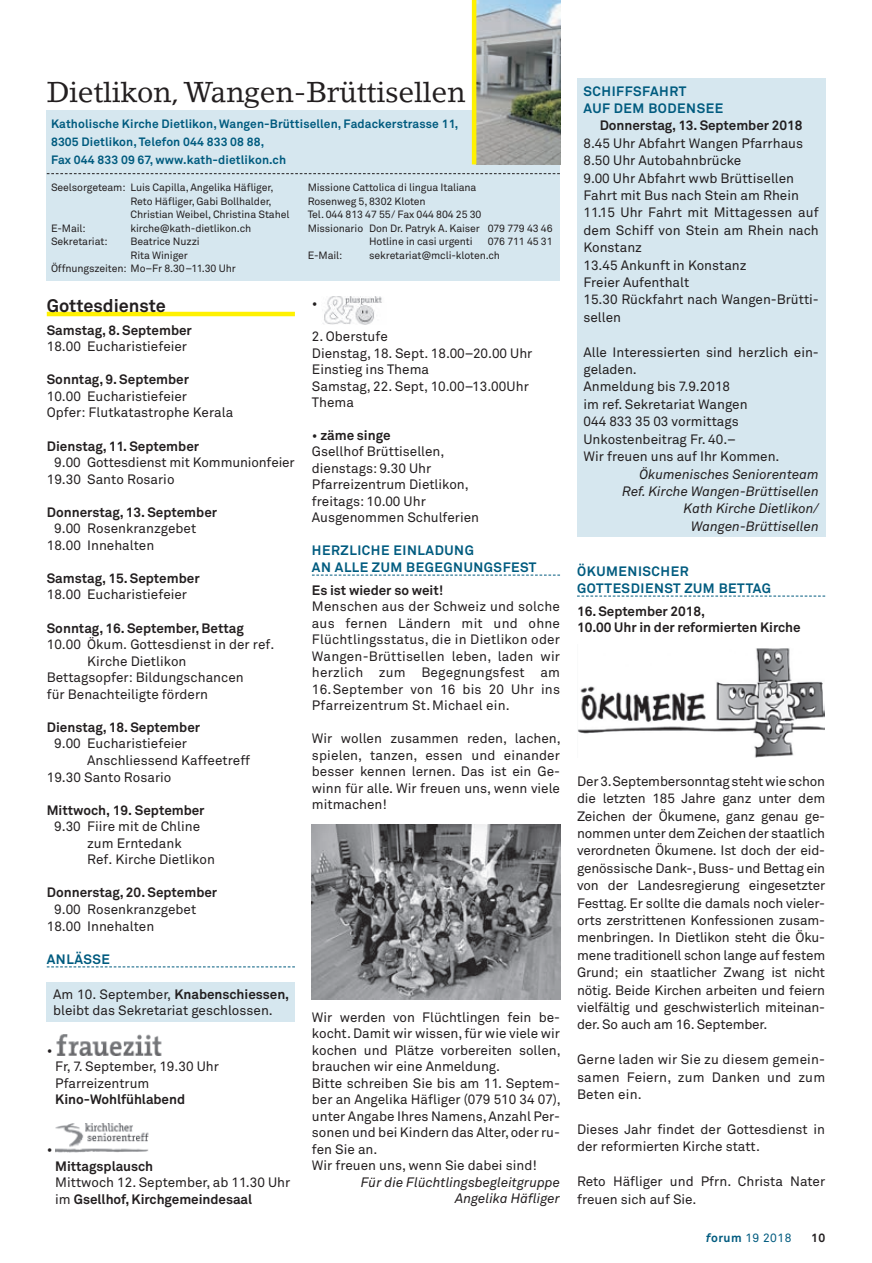
<style>
.page{position:relative;width:872px;height:1263px;background:#fff}
.page>*{position:absolute;margin:0;border:0;box-sizing:border-box;transform-origin:0 0}
.t1{font:28.5px "Lino Letter";letter-spacing:-.01em;color:#231f20}
.t2{font:700 18px "Akkurat Pro";color:#231f20}
.t3{font:13.5px/16.5px "Akkurat Pro";color:#231f20}
.t4{font:700 13.5px/16.5px "Akkurat Pro";letter-spacing:-.005em;color:#231f20}
.t5{font:italic 13.5px/17.4px "Akkurat Pro";color:#231f20;text-align:right}
.t6{font:700 13.5px/16.5px "Akkurat Pro";letter-spacing:.04em;color:#005b7f}
.t7{font:700 12px/18px "Akkurat Pro";letter-spacing:.01em;color:#005b7f}
.t8{font:12px "Akkurat Pro";letter-spacing:.04em;color:#005b7f}
.t9{font:700 12px "Akkurat Pro";color:#231f20}
.t10{font:10.5px "Akkurat Pro";letter-spacing:-.01em;color:#231f20}
.s1{font-weight:700}
.s2{font-weight:700;font-style:italic}
</style>
<div class="page">
<hr style="left:47px;top:312px;width:248px;height:4px;background:#fff101">
<svg style="left:47px;top:966px;width:248px;height:1px"></svg>
<svg style="left:312px;top:575px;width:248px;height:1px"></svg>
<svg style="left:577px;top:596px;width:248px;height:1px"></svg>
<div style="left:47px;top:111px;width:513px;height:170px;background:#d6e7ef"></div>
<img style="left:476px;top:0;width:84px;height:164px">
<hr style="left:472px;top:0;width:4px;height:164px;background:#fff101">
<svg style="left:47px;top:173px;width:513px;height:1px"></svg>
<img style="left:56px;top:1034px;width:106px;height:21px">
<img style="left:55px;top:1124px;width:94px;height:28px">
<img style="left:577px;top:648px;width:247px;height:110px">
<img style="left:312px;top:824px;width:248px;height:175px">
<div style="left:47px;top:982px;width:248px;height:40px;background:#d6e7ef"></div>
<img style="left:323px;top:296px;width:59px;height:28px">
<div style="left:577px;top:79px;width:248px;height:458px;background:#d6e7ef"></div>
<h1 class="t1" style="left:47px;top:75px;width:420px">Dietlikon, Wangen-Brüttisellen</h1>
<p class="t7" style="left:51px;top:115px;width:409px">Katholische Kirche Dietlikon, Wangen-Brüttisellen, Fadackerstrasse 11,<br>8305 Dietlikon, Telefon 044 833 08 88,<br>Fax 044 833 09 67, www.kath-dietlikon.ch</p>
<p class="t10" style="left:51px;top:181px;width:224px">Seelsorgeteam: Luis Capilla, Angelika Häfliger,</p>
<p class="t10" style="left:131px;top:195px;width:143px">Reto Häfliger, Gabi Bollhalder,</p>
<p class="t10" style="left:131px;top:208px;width:160px">Christian Weibel, Christina Stahel</p>
<p class="t10" style="left:51px;top:222px;width:36px">E-Mail:</p>
<p class="t10" style="left:131px;top:222px;width:122px">kirche@kath-dietlikon.ch</p>
<p class="t10" style="left:51px;top:235px;width:58px">Sekretariat:</p>
<p class="t10" style="left:131px;top:235px;width:71px">Beatrice Nuzzi</p>
<p class="t10" style="left:131px;top:249px;width:59px">Rita Winiger</p>
<p class="t10" style="left:51px;top:262px;width:186px">Öffnungszeiten: Mo–Fr 8.30–11.30 Uhr</p>
<p class="t10" style="left:308px;top:181px;width:170px">Missione Cattolica di lingua Italiana</p>
<p class="t10" style="left:308px;top:195px;width:119px">Rosenweg 5, 8302 Kloten</p>
<p class="t10" style="left:308px;top:208px;width:175px">Tel. 044 813 47 55/ Fax 044 804 25 30</p>
<p class="t10" style="left:308px;top:222px;width:246px">Missionario Don Dr. Patryk A. Kaiser 079 779 43 46</p>
<p class="t10" style="left:369px;top:235px;width:105px">Hotline in casi urgenti</p>
<p class="t10" style="left:488px;top:235px;width:66px">076 711 45 31</p>
<p class="t10" style="left:308px;top:249px;width:36px">E-Mail:</p>
<p class="t10" style="left:369px;top:249px;width:132px">sekretariat@mcli-kloten.ch</p>
<h2 class="t2" style="left:47px;top:294px;width:121px">Gottesdienste</h2>
<p class="t4" style="left:47px;top:322px;width:147px">Samstag, 8. September</p>
<p class="t3" style="left:47px;top:339px;width:142px">18.00 Eucharistiefeier</p>
<p class="t4" style="left:47px;top:371px;width:144px">Sonntag, 9. September</p>
<p class="t3" style="left:47px;top:388px;width:188px">10.00 Eucharistiefeier<br>Opfer: Flutkatastrophe Kerala</p>
<p class="t4" style="left:47px;top:438px;width:154px">Dienstag, 11. September</p>
<p class="t3" style="left:47px;top:454px;width:249px;text-indent:7px">9.00 Gottesdienst mit Kommunionfeier<br>19.30 Santo Rosario</p>
<p class="t4" style="left:47px;top:504px;width:172px">Donnerstag, 13. September</p>
<p class="t3" style="left:47px;top:521px;width:151px;text-indent:7px">9.00 Rosenkranzgebet<br>18.00 Innehalten</p>
<p class="t4" style="left:47px;top:570px;width:154px">Samstag, 15. September</p>
<p class="t3" style="left:47px;top:587px;width:142px">18.00 Eucharistiefeier</p>
<p class="t4" style="left:47px;top:620px;width:199px">Sonntag, 16. September, Bettag</p>
<p class="t3" style="left:47px;top:636px;width:229px">10.00 Ökum. Gottesdienst in der ref.</p>
<p class="t3" style="left:87px;top:653px;width:101px">Kirche Dietlikon</p>
<p class="t3" style="left:47px;top:670px;width:198px">Bettagsopfer: Bildungschancen</p>
<p class="t3" style="left:47px;top:686px;width:163px">für Benachteiligte fördern</p>
<p class="t4" style="left:47px;top:719px;width:155px">Dienstag, 18. September</p>
<p class="t3" style="left:54px;top:736px;width:134px">9.00 Eucharistiefeier</p>
<p class="t3" style="left:87px;top:752px;width:164px">Anschliessend Kaffeetreff</p>
<p class="t3" style="left:47px;top:769px;width:126px">19.30 Santo Rosario</p>
<p class="t4" style="left:47px;top:802px;width:159px">Mittwoch, 19. September</p>
<p class="t3" style="left:87px;top:819px;width:129px;text-indent:-33px">9.30 Fiire mit de Chline zum Erntedank<br>Ref. Kirche Dietlikon</p>
<p class="t4" style="left:47px;top:884px;width:172px">Donnerstag, 20. September</p>
<p class="t3" style="left:47px;top:901px;width:151px;text-indent:7px">9.00 Rosenkranzgebet<br>18.00 Innehalten</p>
<p class="t6" style="left:47px;top:951px;width:65px">ANLÄSSE</p>
<p class="t3" style="left:53px;top:986px;width:237px">Am 10. September, <span class="s1">Knabenschiessen, </span>bleibt das Sekretariat geschlossen.</p>
<p class="t3" style="left:47px;top:1042px;width:7px">•</p>
<p class="t3" style="left:55px;top:1058px;width:165px">Fr, 7. September, 19.30 Uhr<br>Pfarreizentrum</p>
<p class="t4" style="left:55px;top:1091px;width:131px">Kino-Wohlfühlabend</p>
<p class="t3" style="left:47px;top:1141px;width:7px">•</p>
<p class="t4" style="left:55px;top:1158px;width:99px">Mittagsplausch</p>
<p class="t3" style="left:55px;top:1174px;width:236px">Mittwoch 12. September, ab 11.30 Uhr im <span class="s1">Gsellhof, Kirchgemeindesaal</span></p>
<p class="t3" style="left:312px;top:296px;width:7px">•</p>
<p class="t3" style="left:312px;top:329px;width:222px">2. Oberstufe<br>Dienstag, 18. Sept. 18.00–20.00 Uhr<br>Einstieg ins Thema<br>Samstag, 22. Sept, 10.00–13.00Uhr<br>Thema</p>
<p class="t3" style="left:312px;top:427px;width:169px">• <span class="s1">zäme singe<br></span>Gsellhof Brüttisellen, dienstags: 9.30 Uhr<br>Pfarreizentrum Dietlikon, freitags: 10.00 Uhr<br>Ausgenommen Schulferien</p>
<p class="t6" style="left:312px;top:542px;width:226px">HERZLICHE EINLADUNG<br>AN ALLE ZUM BEGEGNUNGSFEST</p>
<p class="t4" style="left:312px;top:582px;width:133px">Es ist wieder so weit!</p>
<p class="t3" style="left:312px;top:598px;width:250px;text-align:justify">Menschen aus der Schweiz und solche aus fernen Ländern mit und ohne Flüchtlingsstatus, die in Dietlikon oder Wangen-Brüttisellen leben, laden wir herzlich zum Begegnungsfest am 16.September von 16 bis 20 Uhr ins Pfarreizentrum St.Michael ein.</p>
<p class="t3" style="left:312px;top:730px;width:250px;text-align:justify">Wir wollen zusammen reden, lachen, spielen, tanzen, essen und einander besser kennen lernen. Das ist ein Ge&shy;winn für alle. Wir freuen uns, wenn viele mitmachen!</p>
<p class="t3" style="left:312px;top:1009px;width:250px">Wir werden von Flüchtlingen fein be&shy;kocht. Damit wir wissen, für wie viele wir kochen und Plätze vorbereiten sollen, brauchen wir eine Anmeldung.<br>Bitte schreiben Sie bis am 11. Septem&shy;ber an Angelika Häfliger (079 510 34 07), unter Angabe Ihres Namens, Anzahl Per&shy;sonen und bei Kindern das Alter, oder ru&shy;fen Sie an.<br>Wir freuen uns, wenn Sie dabei sind!</p>
<p class="t5" style="left:361px;top:1174px;width:201px;line-height:16.5px">Für die Flüchtlingsbegleitgruppe<br>Angelika Häfliger</p>
<p class="t6" style="left:583px;top:82px;width:141px;line-height:17.4px">SCHIFFSFAHRT<br>AUF DEM BODENSEE</p>
<p class="t4" style="left:599px;top:118px;width:204px">Donnerstag, 13. September 2018</p>
<p class="t3" style="left:583px;top:135px;width:237px;line-height:17.4px">8.45 Uhr Abfahrt Wangen Pfarrhaus<br>8.50 Uhr Autobahnbrücke<br>9.00 Uhr Abfahrt wwb Brüttisellen<br>Fahrt mit Bus nach Stein am Rhein<br>11.15 Uhr Fahrt mit Mittagessen auf dem Schiff von Stein am Rhein nach<br>Konstanz<br>13.45 Ankunft in Konstanz<br>Freier Aufenthalt<br>15.30 Rückfahrt nach Wangen-Brütti&shy;sellen</p>
<p class="t3" style="left:583px;top:344px;width:237px;line-height:17.4px">Alle Interessierten sind herzlich ein&shy;geladen.<br>Anmeldung bis 7.9.2018<br>im ref. Sekretariat Wangen<br>044 833 35 03 vormittags<br>Unkostenbeitrag Fr. 40.–<br>Wir freuen uns auf Ihr Kommen.</p>
<p class="t5" style="left:622px;top:465px;width:198px">Ökumenisches Seniorenteam<br>Ref. Kirche Wangen-Brüttisellen<br>Kath Kirche Dietlikon/<br>Wangen-Brüttisellen</p>
<p class="t6" style="left:577px;top:563px;width:195px">ÖKUMENISCHER<br>GOTTESDIENST ZUM BETTAG</p>
<p class="t4" style="left:577px;top:603px;width:225px">16. September 2018,<br>10.00 Uhr in der reformierten Kirche</p>
<p class="t3" style="left:577px;top:773px;width:250px;line-height:17.4px;text-align:justify">Der 3.Septembersonntag steht wie schon die letzten 185 Jahre ganz unter dem Zeichen der Ökumene, ganz genau ge&shy;nommen unter dem Zeichen der staatlich verordneten Ökumene. Ist doch der eid&shy;genössische Dank-, Buss- und Bettag ein von der Landesregierung eingesetzter Festtag. Er sollte die damals noch vieler&shy;orts zerstrittenen Konfessionen zusam&shy;menbringen. In Dietlikon steht die Öku&shy;mene traditionell schon lange auf festem Grund; ein staatlicher Zwang ist nicht nötig. Beide Kirchen arbeiten und feiern vielfältig und geschwisterlich miteinan&shy;der. So auch am 16. September.</p>
<p class="t3" style="left:577px;top:1051px;width:250px;line-height:17.4px;text-align:justify">Gerne laden wir Sie zu diesem gemein&shy;samen Feiern, zum Danken und zum Beten ein.</p>
<p class="t3" style="left:577px;top:1121px;width:250px;line-height:17.4px">Dieses Jahr findet der Gottesdienst in der reformierten Kirche statt.</p>
<p class="t3" style="left:577px;top:1173px;width:250px;line-height:17.4px">Reto Häfliger und Pfrn. Christa Nater freuen sich auf Sie.</p>
<p class="t8" style="left:706px;top:1231px;width:87px"><span class="s2">f</span><span class="s1">orum</span> 19 2018</p>
<p class="t9" style="left:811px;top:1231px;width:16px">10</p>
</div>
